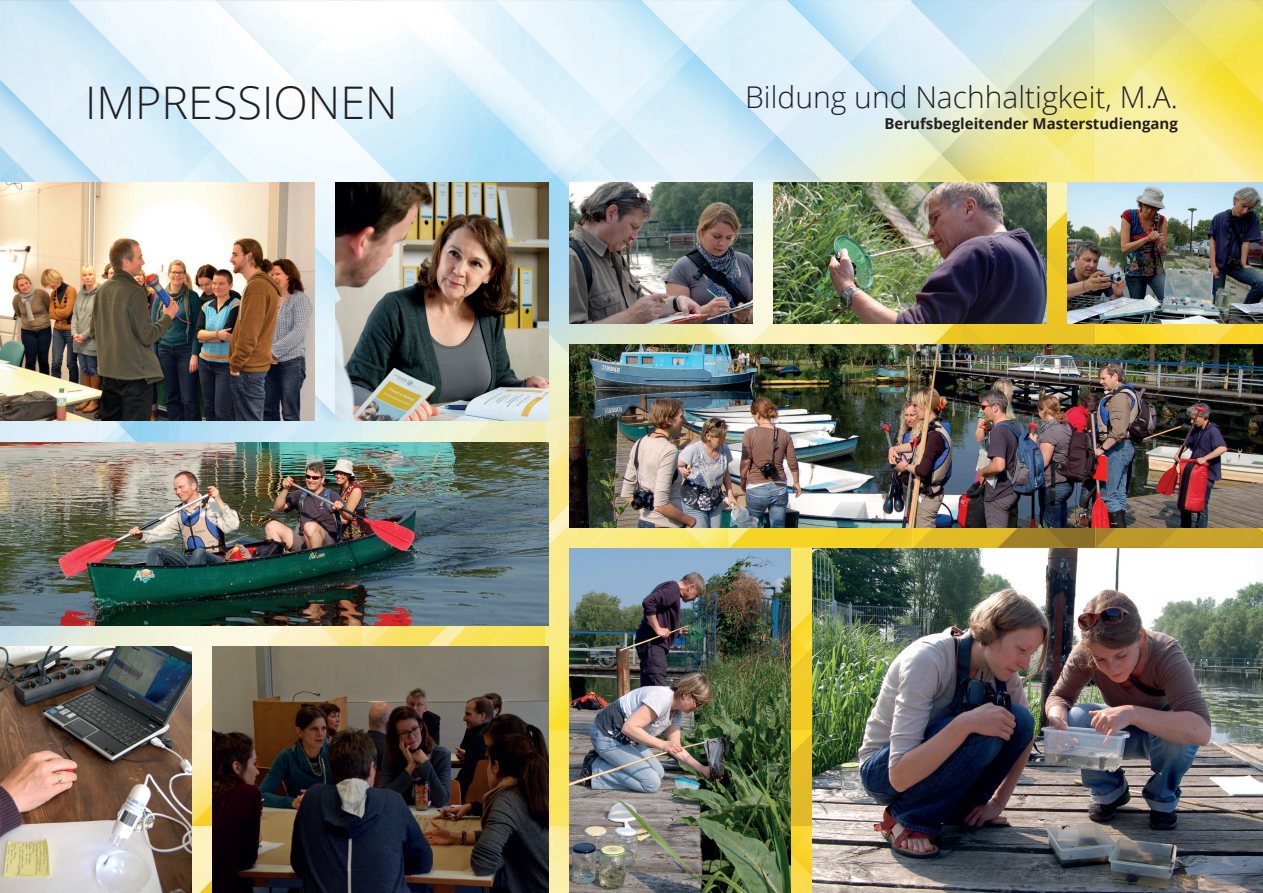
<style>
.page{position:relative;width:1263px;height:893px;background:#fff}
.page>*{position:absolute;margin:0;border:0;box-sizing:border-box;transform-origin:0 0}
.t1{font:300 45px "Open Sans";color:#231f20}
.t2{font:300 30px "Open Sans";color:#231f20}
.t3{font:700 15px "Open Sans";color:#231f20}
</style>
<div class="page">
<img style="left:0;top:0;width:1263px;height:893px">
<img style="left:570px;top:183px;width:183px;height:140px">
<img style="left:812px;top:549px;width:451px;height:344px">
<img style="left:570px;top:344px;width:693px;height:183px">
<img style="left:0;top:183px;width:315px;height:238px">
<img style="left:1067px;top:183px;width:196px;height:140px">
<img style="left:0;top:442px;width:549px;height:183px">
<img style="left:213px;top:646px;width:336px;height:247px">
<img style="left:0;top:646px;width:191px;height:247px">
<img style="left:570px;top:549px;width:221px;height:344px">
<img style="left:336px;top:183px;width:213px;height:238px">
<img style="left:774px;top:183px;width:272px;height:140px">
<h1 class="t1" style="left:85px;top:72px;width:314px">IMPRESSIONEN</h1>
<h2 class="t2" style="left:745px;top:77px;width:434px">Bildung und Nachhaltigkeit, M.A.</h2>
<p class="t3" style="left:884px;top:113px;width:295px">Berufsbegleitender Masterstudiengang</p>
</div>
